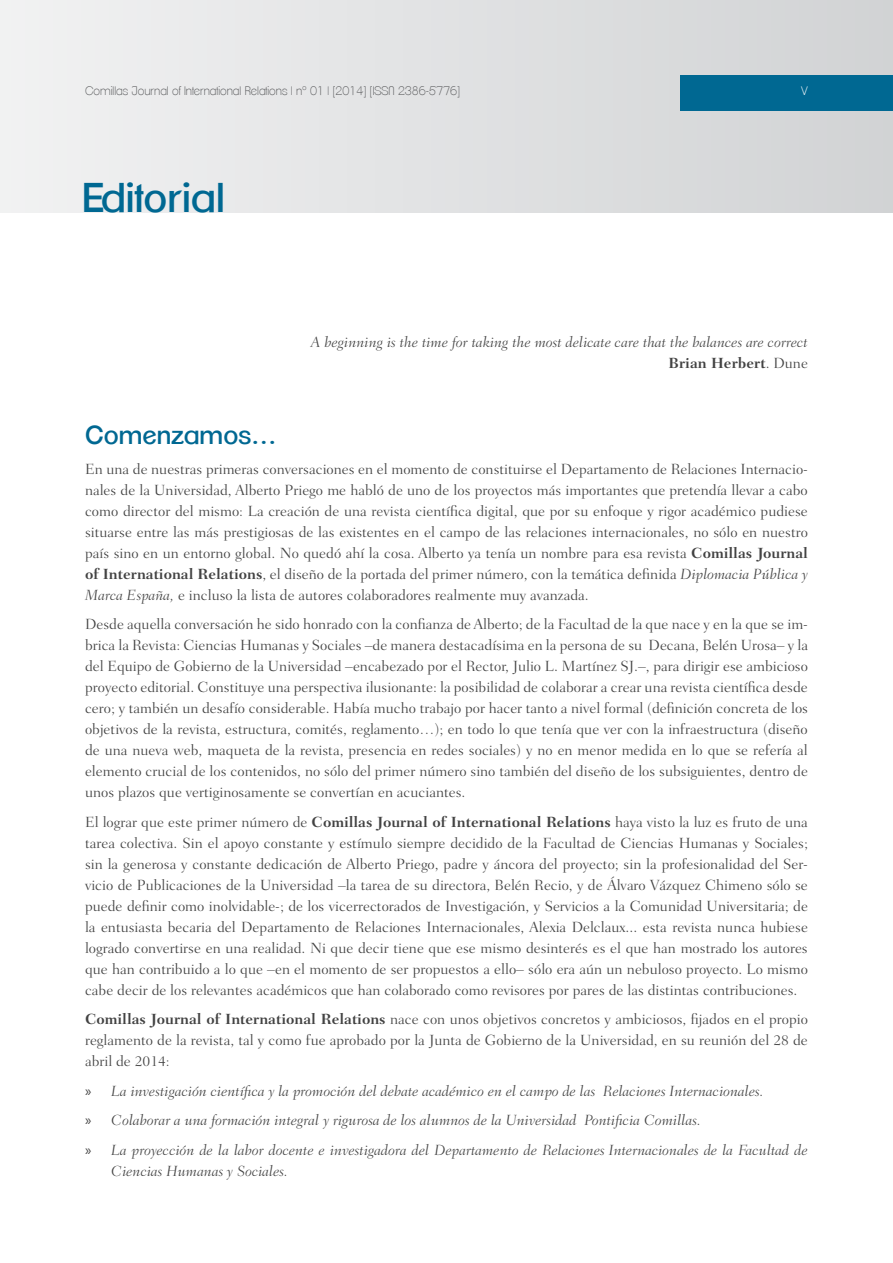
<style>
.page{position:relative;width:893px;height:1263px;background:#fff}
.page>*{position:absolute;margin:0;border:0;box-sizing:border-box;transform-origin:0 0}
.t1{font:40.5px "Clemente P Dai";color:#006892}
.t2{font:25.5px "Clemente P Dai";color:#006892}
.t3{font:300 15px/21px "Fairfield LH";color:#424242;text-align:justify}
.t4{font:italic 300 15px/29.5px "Fairfield LH";color:#424242;text-align:right}
.t5{font:200 12px "Clemente P Dac";color:#58595b}
.t6{font:200 12px "Clemente P Dac";color:#fff}
.s1{font-weight:700;font-style:normal}
.s2{font-style:normal}
.s3{font-weight:700}
.s4{font-style:italic}
.s5{font-family:"Myriad Pro";font-weight:400;font-style:normal}
</style>
<div class="page">
<div style="left:0;top:0;width:893px;height:213px;background:linear-gradient(to right,#f1f2f2,#d1d3d4)"></div>
<div style="left:680px;top:75px;width:213px;height:36px;background:#006892"></div>
<p class="t5" style="left:85px;top:83px;width:376px">Comillas Journal of International Relations | nº 01 | [2014] [ISSN 2386-5776]</p>
<p class="t6" style="left:801px;top:83px;width:8px">V</p>
<h1 class="t1" style="left:82px;top:174px;width:144px">Editorial</h1>
<p class="t4" style="left:311px;top:332px;width:498px;line-height:21px">A beginning is the time for taking the most delicate care that the balances are correct<br><span class="s1">Brian Herbert</span><span class="s2">. Dune</span></p>
<h2 class="t2" style="left:85px;top:420px;width:193px">Comenzamos…</h2>
<p class="t3" style="left:85px;top:458px;width:724px">En una de nuestras primeras conversaciones en el momento de constituirse el Departamento de Relaciones Internacio&shy;nales de la Universidad, Alberto Priego me habló de uno de los proyectos más importantes que pretendía llevar a cabo como director del mismo: La creación de una revista científica digital, que por su enfoque y rigor académico pudiese situarse entre las más prestigiosas de las existentes en el campo de las relaciones internacionales, no sólo en nuestro país sino en un entorno global. No quedó ahí la cosa. Alberto ya tenía un nombre para esa revista <span class="s3">Comillas Journal of International Relations</span>, el diseño de la portada del primer número, con la temática definida <span class="s4">Diplomacia Pública y Marca España,</span> e incluso la lista de autores colaboradores realmente muy avanzada.</p>
<p class="t3" style="left:85px;top:614px;width:724px">Desde aquella conversación he sido honrado con la confianza de Alberto; de la Facultad de la que nace y en la que se im&shy;brica la Revista: Ciencias Humanas y Sociales –de manera destacadísima en la persona de su Decana, Belén Urosa– y la del Equipo de Gobierno de la Universidad –encabezado por el Rector, Julio L. Martínez SJ.–, para dirigir ese ambicioso proyecto editorial. Constituye una perspectiva ilusionante: la posibilidad de colaborar a crear una revista científica desde cero; y también un desafío considerable. Había mucho trabajo por hacer tanto a nivel formal (definición concreta de los objetivos de la revista, estructura, comités, reglamento…); en todo lo que tenía que ver con la infraestructura (diseño de una nueva web, maqueta de la revista, presencia en redes sociales) y no en menor medida en lo que se refería al elemento crucial de los contenidos, no sólo del primer número sino también del diseño de los subsiguientes, dentro de unos plazos que vertiginosamente se convertían en acuciantes.</p>
<p class="t3" style="left:85px;top:811px;width:724px">El lograr que este primer número de <span class="s3">Comillas Journal of International Relations</span> haya visto la luz es fruto de una tarea colectiva. Sin el apoyo constante y estímulo siempre decidido de la Facultad de Ciencias Humanas y Sociales; sin la generosa y constante dedicación de Alberto Priego, padre y áncora del proyecto; sin la profesionalidad del Ser&shy;vicio de Publicaciones de la Universidad –la tarea de su directora, Belén Recio, y de Álvaro Vázquez Chimeno sólo se puede definir como inolvidable-; de los vicerrectorados de Investigación, y Servicios a la Comunidad Universitaria; de la entusiasta becaria del Departamento de Relaciones Internacionales, Alexia Delclaux... esta revista nunca hubiese logrado convertirse en una realidad. Ni que decir tiene que ese mismo desinterés es el que han mostrado los autores que han contribuido a lo que –en el momento de ser propuestos a ello– sólo era aún un nebuloso proyecto. Lo mismo cabe decir de los relevantes académicos que han colaborado como revisores por pares de las distintas contribuciones.</p>
<p class="t3" style="left:85px;top:1009px;width:724px"><span class="s3">Comillas Journal of International Relations</span> nace con unos objetivos concretos y ambiciosos, fijados en el propio reglamento de la revista, tal y como fue aprobado por la Junta de Gobierno de la Universidad, en su reunión del 28 de abril de 2014:</p>
<p class="t4" style="left:85px;top:1076px;width:724px;text-align:left"><span class="s5">»</span> La investigación científica y la promoción del debate académico en el campo de las Relaciones Internacionales.<br><span class="s5">»</span> Colaborar a una formación integral y rigurosa de los alumnos de la Universidad Pontificia Comillas.<br><span class="s5">»</span> La proyección de la labor docente e investigadora del Departamento de Relaciones Internacionales de la Facultad de</p>
<p class="t4" style="left:111px;top:1156px;width:178px">Ciencias Humanas y Sociales.</p>
</div>
